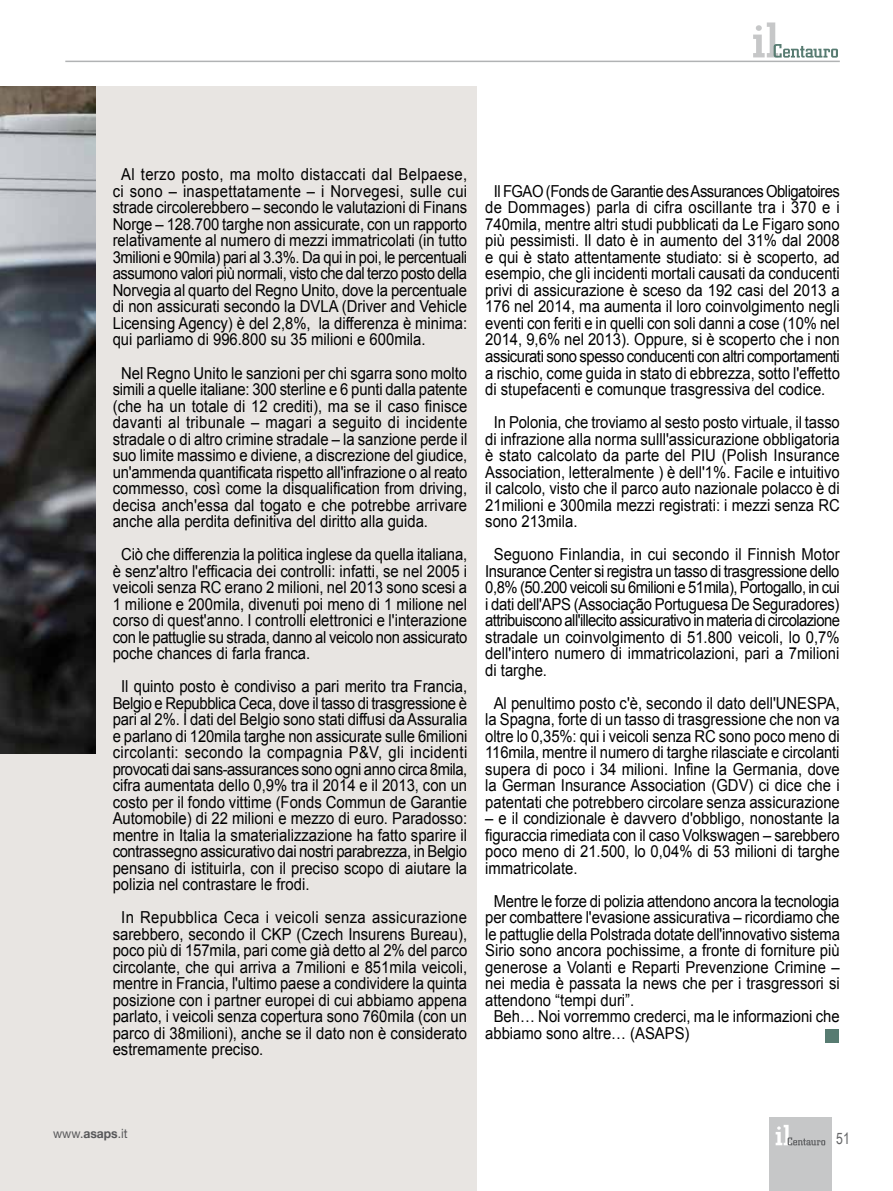
<style>
.page{position:relative;width:893px;height:1191px;background:#fff}
.page>*{position:absolute;margin:0;border:0;box-sizing:border-box;transform-origin:0 0}
.t1{font:16.5px/16.5px "Arial";color:#000;text-align:justify;scale:.9 1}
.t2{font:16.5px "Arial";letter-spacing:-.02em;color:#000;scale:.9 1}
.t3{font:15.75px "Arial Narrow";color:#646567;scale:.95 1}
.t4{font:12.75px "Helvetica Neue";color:#58585a;scale:.95 1}
.s1{font-weight:700}
</style>
<div class="page">
<div style="left:0;top:87px;width:476px;height:1104px;background:#e8e5e2"></div>
<img style="left:0;top:87px;width:96px;height:666px">
<div style="left:825px;top:1029px;width:13px;height:13px;background:#577b71"></div>
<svg style="left:753px;top:22px;width:85px;height:36px"></svg>
<hr style="left:65px;top:61px;width:775px;height:1px;background:#b1b3b4">
<div style="left:770px;top:1117px;width:62px;height:74px;background:#c6c7c8"></div>
<svg style="left:776px;top:1125px;width:49px;height:20px"></svg>
<p class="t1" style="left:113px;top:166px;width:396px;text-indent:9px">Al terzo posto, ma molto distaccati dal Belpaese, ci sono – inaspettatamente – i Norvegesi, sulle cui strade circolerebbero – secondo le valutazioni di Finans Norge – 128.700 targhe non assicurate, con un rapporto relativamente al numero di mezzi immatricolati (in tutto 3milioni e 90mila) pari al 3.3%. Da qui in poi, le percentuali assumono valori più normali, visto che dal terzo posto della Norvegia al quarto del Regno Unito, dove la percentuale di non assicurati secondo la DVLA (Driver and Vehicle Licensing Agency) è del 2,8%, la differenza è minima: qui parliamo di 996.800 su 35 milioni e 600mila.</p>
<p class="t1" style="left:113px;top:364px;width:396px;text-indent:9px">Nel Regno Unito le sanzioni per chi sgarra sono molto simili a quelle italiane: 300 sterline e 6 punti dalla patente (che ha un totale di 12 crediti), ma se il caso finisce davanti al tribunale – magari a seguito di incidente stradale o di altro crimine stradale – la sanzione perde il suo limite massimo e diviene, a discrezione del giudice, un'ammenda quantificata rispetto all'infrazione o al reato commesso, così come la disqualification from driving, decisa anch'essa dal togato e che potrebbe arrivare anche alla perdita definitiva del diritto alla guida.</p>
<p class="t1" style="left:113px;top:546px;width:396px;text-indent:9px">Ciò che differenzia la politica inglese da quella italiana, è senz'altro l'efficacia dei controlli: infatti, se nel 2005 i veicoli senza RC erano 2 milioni, nel 2013 sono scesi a 1 milione e 200mila, divenuti poi meno di 1 milione nel corso di quest'anno. I controlli elettronici e l'interazione con le pattuglie su strada, danno al veicolo non assicurato poche chances di farla franca.</p>
<p class="t1" style="left:113px;top:678px;width:396px;text-indent:9px">Il quinto posto è condiviso a pari merito tra Francia, Belgio e Repubblica Ceca, dove il tasso di trasgressione è pari al 2%. I dati del Belgio sono stati diffusi da Assuralia e parlano di 120mila targhe non assicurate sulle 6milioni circolanti: secondo la compagnia P&amp;V, gli incidenti provocati dai sans-assurances sono ogni anno circa 8mila, cifra aumentata dello 0,9% tra il 2014 e il 2013, con un costo per il fondo vittime (Fonds Commun de Garantie Automobile) di 22 milioni e mezzo di euro. Paradosso: mentre in Italia la smaterializzazione ha fatto sparire il contrassegno assicurativo dai nostri parabrezza, in Belgio pensano di istituirla, con il preciso scopo di aiutare la polizia nel contrastare le frodi.</p>
<p class="t1" style="left:113px;top:909px;width:396px;text-indent:9px">In Repubblica Ceca i veicoli senza assicurazione sarebbero, secondo il CKP (Czech Insurens Bureau), poco più di 157mila, pari come già detto al 2% del parco circolante, che qui arriva a 7milioni e 851mila veicoli, mentre in Francia, l'ultimo paese a condividere la quinta posizione con i partner europei di cui abbiamo appena parlato, i veicoli senza copertura sono 760mila (con un parco di 38milioni), anche se il dato non è considerato estremamente preciso.</p>
<p class="t1" style="left:485px;top:183px;width:396px;text-indent:9px">Il FGAO (Fonds de Garantie des Assurances Obligatoires de Dommages) parla di cifra oscillante tra i 370 e i 740mila, mentre altri studi pubblicati da Le Figaro sono più pessimisti. Il dato è in aumento del 31% dal 2008 e qui è stato attentamente studiato: si è scoperto, ad esempio, che gli incidenti mortali causati da conducenti privi di assicurazione è sceso da 192 casi del 2013 a 176 nel 2014, ma aumenta il loro coinvolgimento negli eventi con feriti e in quelli con soli danni a cose (10% nel 2014, 9,6% nel 2013). Oppure, si è scoperto che i non assicurati sono spesso conducenti con altri comportamenti a rischio, come guida in stato di ebbrezza, sotto l'effetto di stupefacenti e comunque trasgressiva del codice.</p>
<p class="t1" style="left:485px;top:414px;width:396px;text-indent:9px">In Polonia, che troviamo al sesto posto virtuale, il tasso di infrazione alla norma sulll'assicurazione obbligatoria è stato calcolato da parte del PIU (Polish Insurance Association, letteralmente ) è dell'1%. Facile e intuitivo il calcolo, visto che il parco auto nazionale polacco è di 21milioni e 300mila mezzi registrati: i mezzi senza RC sono 213mila.</p>
<p class="t1" style="left:485px;top:546px;width:396px;text-indent:9px">Seguono Finlandia, in cui secondo il Finnish Motor Insurance Center si registra un tasso di trasgressione dello 0,8% (50.200 veicoli su 6milioni e 51mila), Portogallo, in cui i dati dell'APS (Associação Portuguesa De Seguradores) attribuiscono all'illecito assicurativo in materia di circolazione stradale un coinvolgimento di 51.800 veicoli, lo 0,7% dell'intero numero di immatricolazioni, pari a 7milioni di targhe.</p>
<p class="t1" style="left:485px;top:694px;width:396px;text-align:center">Al penultimo posto c'è, secondo il dato dell'UNESPA, la Spagna, forte di un tasso di trasgressione che non va oltre lo 0,35%: qui i veicoli senza RC sono poco meno di 116mila, mentre il numero di targhe rilasciate e circolanti supera di poco i 34 milioni. Infine la Germania, dove la German Insurance Association (GDV) ci dice che i patentati che potrebbero circolare senza assicurazione</p>
<p class="t1" style="left:485px;top:810px;width:395px">– e il condizionale è davvero d'obbligo, nonostante la figuraccia rimediata con il caso Volkswagen – sarebbero poco meno di 21.500, lo 0,04% di 53 milioni di targhe immatricolate.</p>
<p class="t2" style="left:494px;top:890px;width:386px">Mentre le forze di polizia attendono ancora la tecnologia</p>
<p class="t1" style="left:485px;top:909px;width:395px">per combattere l'evasione assicurativa – ricordiamo che</p>
<p class="t1" style="left:485px;top:925px;width:396px">le pattuglie della Polstrada dotate dell'innovativo sistema</p>
<p class="t1" style="left:485px;top:942px;width:395px">Sirio sono ancora pochissime, a fronte di forniture più</p>
<p class="t1" style="left:485px;top:958px;width:396px">generose a Volanti e Reparti Prevenzione Crimine –</p>
<p class="t1" style="left:485px;top:975px;width:395px">nei media è passata la news che per i trasgressori si</p>
<p class="t1" style="left:485px;top:991px;width:167px">attendono “tempi duri”.</p>
<p class="t1" style="left:494px;top:1008px;width:386px">Beh… Noi vorremmo crederci, ma le informazioni che</p>
<p class="t1" style="left:485px;top:1024px;width:228px">abbiamo sono altre… (ASAPS)</p>
<p class="t4" style="left:53px;top:1126px;width:80px">www.<span class="s1">asaps</span>.it</p>
<p class="t3" style="left:836px;top:1127px;width:16px">51</p>
</div>
